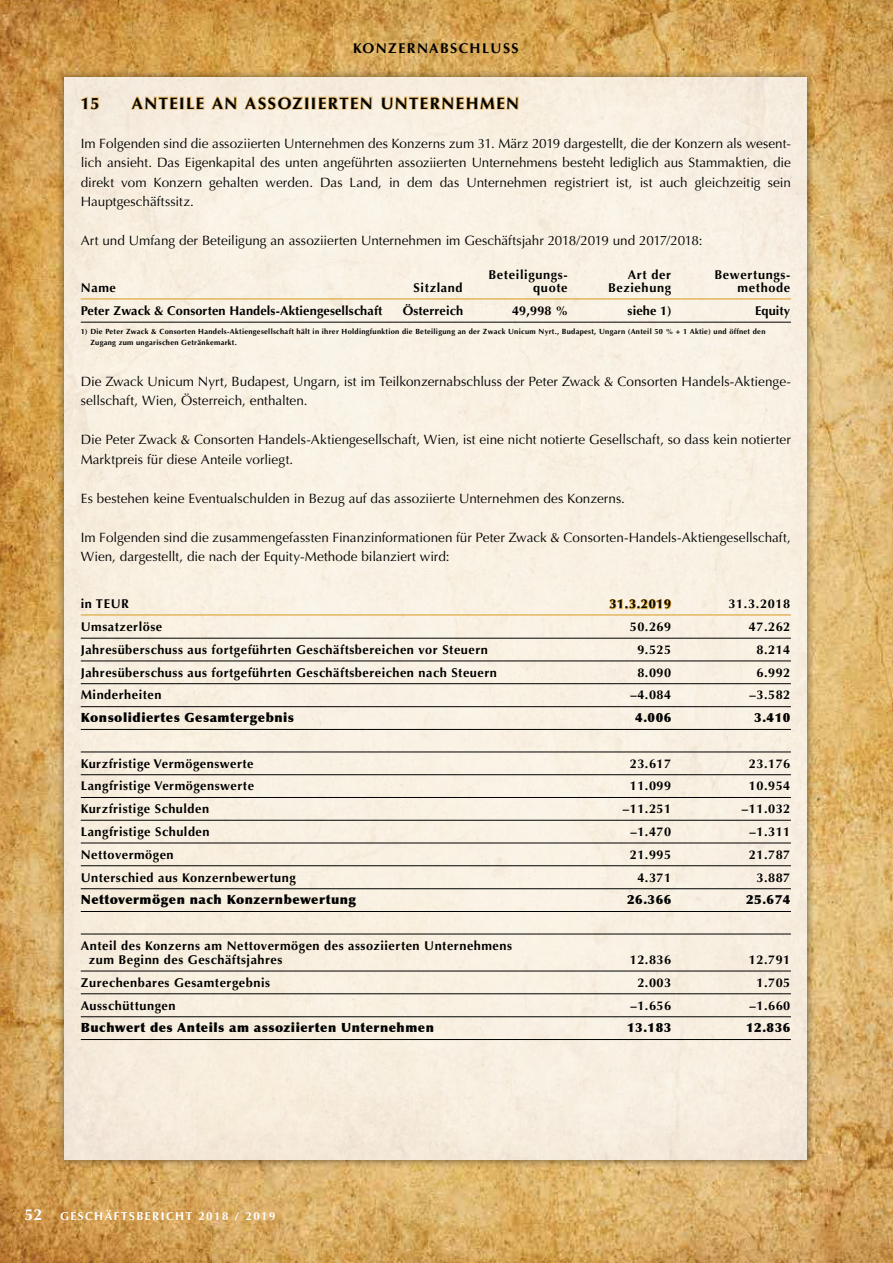
<style>
.page{position:relative;width:893px;height:1263px;background:#fff}
.page>*{position:absolute;margin:0;border:0;box-sizing:border-box;transform-origin:0 0}
.t1{font:700 16.5px "Optima";letter-spacing:.09em;color:#000}
.t2{font:700 14.25px "Optima";letter-spacing:.1em;color:#000}
.t3{font:13.5px/19.5px "Optima";color:#000}
.t4{font:700 12.75px/14.2px "Optima";letter-spacing:.04em;color:#000}
.t5{font:900 12.75px "Optima";letter-spacing:.04em;color:#000}
.t6{font:700 12.75px "Optima";letter-spacing:.01em;color:#000}
.t7{font:700 11.55px "Optima";letter-spacing:.13em;color:#fff}
.t8{font:700 7.5px/10.5px "Optima";letter-spacing:.04em;color:#000}
.s1{font-size:16.05px}
</style>
<div class="page">
<img style="left:0;top:0;width:892px;height:1263px">
<svg style="left:892px;top:0;width:1px;height:1263px"></svg>
<div style="left:56px;top:69px;width:759px;height:1099px;background:#000;opacity:.55"></div>
<div style="left:65px;top:77px;width:742px;height:1083px;background:#f8f0e2"></div>
<hr style="left:81px;top:298px;width:710px;height:1px;background:#dea83c">
<hr style="left:81px;top:322px;width:710px;height:1px;background:#000">
<hr style="left:81px;top:614px;width:710px;height:1px;background:#dea83c">
<hr style="left:81px;top:638px;width:710px;height:1px;background:#000">
<hr style="left:81px;top:661px;width:710px;height:1px;background:#000">
<hr style="left:81px;top:683px;width:710px;height:1px;background:#000">
<hr style="left:81px;top:706px;width:710px;height:1px;background:#000">
<hr style="left:81px;top:729px;width:710px;height:1px;background:#000">
<hr style="left:81px;top:752px;width:710px;height:1px;background:#000">
<hr style="left:81px;top:774px;width:710px;height:1px;background:#000">
<hr style="left:81px;top:797px;width:710px;height:1px;background:#000">
<hr style="left:81px;top:820px;width:710px;height:1px;background:#000">
<hr style="left:81px;top:843px;width:710px;height:1px;background:#000">
<hr style="left:81px;top:865px;width:710px;height:1px;background:#000">
<hr style="left:81px;top:888px;width:710px;height:1px;background:#000">
<hr style="left:81px;top:911px;width:710px;height:1px;background:#000">
<hr style="left:81px;top:934px;width:710px;height:1px;background:#000">
<hr style="left:81px;top:971px;width:710px;height:1px;background:#000">
<hr style="left:81px;top:993px;width:710px;height:1px;background:#000">
<hr style="left:81px;top:1016px;width:710px;height:1px;background:#000">
<hr style="left:81px;top:1039px;width:710px;height:1px;background:#000">
<svg style="left:78px;top:96px;width:23px;height:15px"></svg>
<svg style="left:129px;top:95px;width:244px;height:16px;background:#f0d8b0"></svg>
<svg style="left:380px;top:65px;width:140px;height:52px;background:#ead4af"></svg>
<svg style="left:608px;top:598px;width:64px;height:12px"></svg>
<p class="t2" style="left:353px;top:40px;width:167px">KONZERNABSCHLUSS</p>
<p class="t1" style="left:81px;top:94px;width:20px">15</p>
<p class="t1" style="left:132px;top:94px;width:389px">ANTEILE AN ASSOZIIERTEN UNTERNEHMEN</p>
<p class="t3" style="left:81px;top:134px;width:712px;text-align:justify">Im Folgenden sind die assoziierten Unternehmen des Konzerns zum 31. März 2019 dargestellt, die der Konzern als wesent&shy;lich ansieht. Das Eigenkapital des unten angeführten assoziierten Unternehmens besteht lediglich aus Stammaktien, die direkt vom Konzern gehalten werden. Das Land, in dem das Unternehmen registriert ist, ist auch gleichzeitig sein Hauptgeschäftssitz.</p>
<p class="t3" style="left:81px;top:231px;width:623px">Art und Umfang der Beteiligung an assoziierten Unternehmen im Geschäftsjahr 2018/2019 und 2017/2018:</p>
<p class="t4" style="left:488px;top:267px;width:81px">Beteiligungs-</p>
<p class="t4" style="left:628px;top:267px;width:45px">Art der</p>
<p class="t4" style="left:714px;top:267px;width:77px">Bewertungs-</p>
<p class="t4" style="left:81px;top:281px;width:37px">Name</p>
<p class="t4" style="left:414px;top:281px;width:51px">Sitzland</p>
<p class="t4" style="left:533px;top:281px;width:36px">quote</p>
<p class="t4" style="left:608px;top:281px;width:65px">Beziehung</p>
<p class="t4" style="left:738px;top:281px;width:54px">methode</p>
<p class="t6" style="left:81px;top:303px;width:303px">Peter Zwack &amp; Consorten Handels-Aktiengesellschaft</p>
<p class="t6" style="left:403px;top:303px;width:62px">Österreich</p>
<p class="t4" style="left:512px;top:304px;width:58px">49,998 %</p>
<p class="t4" style="left:628px;top:304px;width:46px">siehe 1)</p>
<p class="t4" style="left:755px;top:304px;width:37px">Equity</p>
<p class="t8" style="left:90px;top:326px;width:677px;text-indent:-10px">1) Die Peter Zwack &amp; Consorten Handels-Aktiengesellschaft hält in ihrer Holdingfunktion die Beteiligung an der Zwack Unicum Nyrt., Budapest, Ungarn (Anteil 50 % + 1 Aktie) und öffnet den<br>Zugang zum ungarischen Getränkemarkt.</p>
<p class="t3" style="left:81px;top:372px;width:712px">Die Zwack Unicum Nyrt, Budapest, Ungarn, ist im Teilkonzernabschluss der Peter Zwack &amp; Consorten Handels-Aktienge&shy;sellschaft, Wien, Österreich, enthalten.</p>
<p class="t3" style="left:81px;top:430px;width:712px">Die Peter Zwack &amp; Consorten Handels-Aktiengesellschaft, Wien, ist eine nicht notierte Gesellschaft, so dass kein notierter<br>Marktpreis für diese Anteile vorliegt.</p>
<p class="t3" style="left:81px;top:489px;width:546px">Es bestehen keine Eventualschulden in Bezug auf das assoziierte Unternehmen des Konzerns.</p>
<p class="t3" style="left:81px;top:528px;width:712px">Im Folgenden sind die zusammengefassten Finanzinformationen für Peter Zwack &amp; Consorten-Handels-Aktiengesellschaft,<br>Wien, dargestellt, die nach der Equity-Methode bilanziert wird:</p>
<p class="t4" style="left:81px;top:597px;width:50px">in TEUR</p>
<p class="t4" style="left:609px;top:597px;width:63px">31.3.2019</p>
<p class="t4" style="left:728px;top:597px;width:63px">31.3.2018</p>
<p class="t4" style="left:81px;top:620px;width:83px">Umsatzerlöse</p>
<p class="t4" style="left:630px;top:620px;width:43px">50.269</p>
<p class="t4" style="left:749px;top:620px;width:43px">47.262</p>
<p class="t4" style="left:81px;top:643px;width:409px">Jahresüberschuss aus fortgeführten Geschäftsbereichen vor Steuern</p>
<p class="t4" style="left:637px;top:643px;width:35px">9.525</p>
<p class="t4" style="left:756px;top:643px;width:35px">8.214</p>
<p class="t4" style="left:81px;top:665px;width:418px">Jahresüberschuss aus fortgeführten Geschäftsbereichen nach Steuern</p>
<p class="t4" style="left:637px;top:665px;width:35px">8.090</p>
<p class="t4" style="left:756px;top:665px;width:35px">6.992</p>
<p class="t4" style="left:81px;top:688px;width:82px">Minderheiten</p>
<p class="t4" style="left:630px;top:688px;width:42px">–4.084</p>
<p class="t4" style="left:749px;top:688px;width:42px">–3.582</p>
<p class="t5" style="left:81px;top:710px;width:215px">Konsolidiertes Gesamtergebnis</p>
<p class="t5" style="left:635px;top:710px;width:38px">4.006</p>
<p class="t5" style="left:754px;top:710px;width:38px">3.410</p>
<p class="t4" style="left:81px;top:756px;width:174px">Kurzfristige Vermögenswerte</p>
<p class="t4" style="left:630px;top:756px;width:43px">23.617</p>
<p class="t4" style="left:749px;top:756px;width:43px">23.176</p>
<p class="t4" style="left:81px;top:779px;width:175px">Langfristige Vermögenswerte</p>
<p class="t4" style="left:630px;top:779px;width:43px">11.099</p>
<p class="t4" style="left:749px;top:779px;width:43px">10.954</p>
<p class="t4" style="left:81px;top:802px;width:130px">Kurzfristige Schulden</p>
<p class="t4" style="left:623px;top:802px;width:50px">–11.251</p>
<p class="t4" style="left:742px;top:802px;width:50px">–11.032</p>
<p class="t4" style="left:81px;top:825px;width:130px">Langfristige Schulden</p>
<p class="t4" style="left:630px;top:825px;width:42px">–1.470</p>
<p class="t4" style="left:749px;top:825px;width:42px">–1.311</p>
<p class="t4" style="left:81px;top:847px;width:94px">Nettovermögen</p>
<p class="t4" style="left:630px;top:847px;width:43px">21.995</p>
<p class="t4" style="left:749px;top:847px;width:43px">21.787</p>
<p class="t4" style="left:81px;top:870px;width:216px">Unterschied aus Konzernbewertung</p>
<p class="t4" style="left:637px;top:870px;width:35px">4.371</p>
<p class="t4" style="left:756px;top:870px;width:35px">3.887</p>
<p class="t5" style="left:81px;top:892px;width:277px">Nettovermögen nach Konzernbewertung</p>
<p class="t5" style="left:627px;top:892px;width:46px">26.366</p>
<p class="t5" style="left:746px;top:892px;width:46px">25.674</p>
<p class="t4" style="left:89px;top:938px;width:425px;text-indent:-8px">Anteil des Konzerns am Nettovermögen des assoziierten Unternehmens zum Beginn des Geschäftsjahres</p>
<p class="t4" style="left:630px;top:953px;width:43px">12.836</p>
<p class="t4" style="left:749px;top:953px;width:43px">12.791</p>
<p class="t4" style="left:81px;top:975px;width:191px">Zurechenbares Gesamtergebnis</p>
<p class="t4" style="left:637px;top:975px;width:35px">2.003</p>
<p class="t4" style="left:756px;top:975px;width:35px">1.705</p>
<p class="t4" style="left:81px;top:998px;width:96px">Ausschüttungen</p>
<p class="t4" style="left:630px;top:998px;width:42px">–1.656</p>
<p class="t4" style="left:749px;top:998px;width:42px">–1.660</p>
<p class="t5" style="left:81px;top:1020px;width:355px">Buchwert des Anteils am assoziierten Unternehmen</p>
<p class="t5" style="left:627px;top:1020px;width:46px">13.183</p>
<p class="t5" style="left:746px;top:1020px;width:46px">12.836</p>
<p class="t7" style="left:25px;top:1209px;width:252px"><span class="s1">52</span> GESCHÄFTSBERICHT 2018 / 2019</p>
</div>
